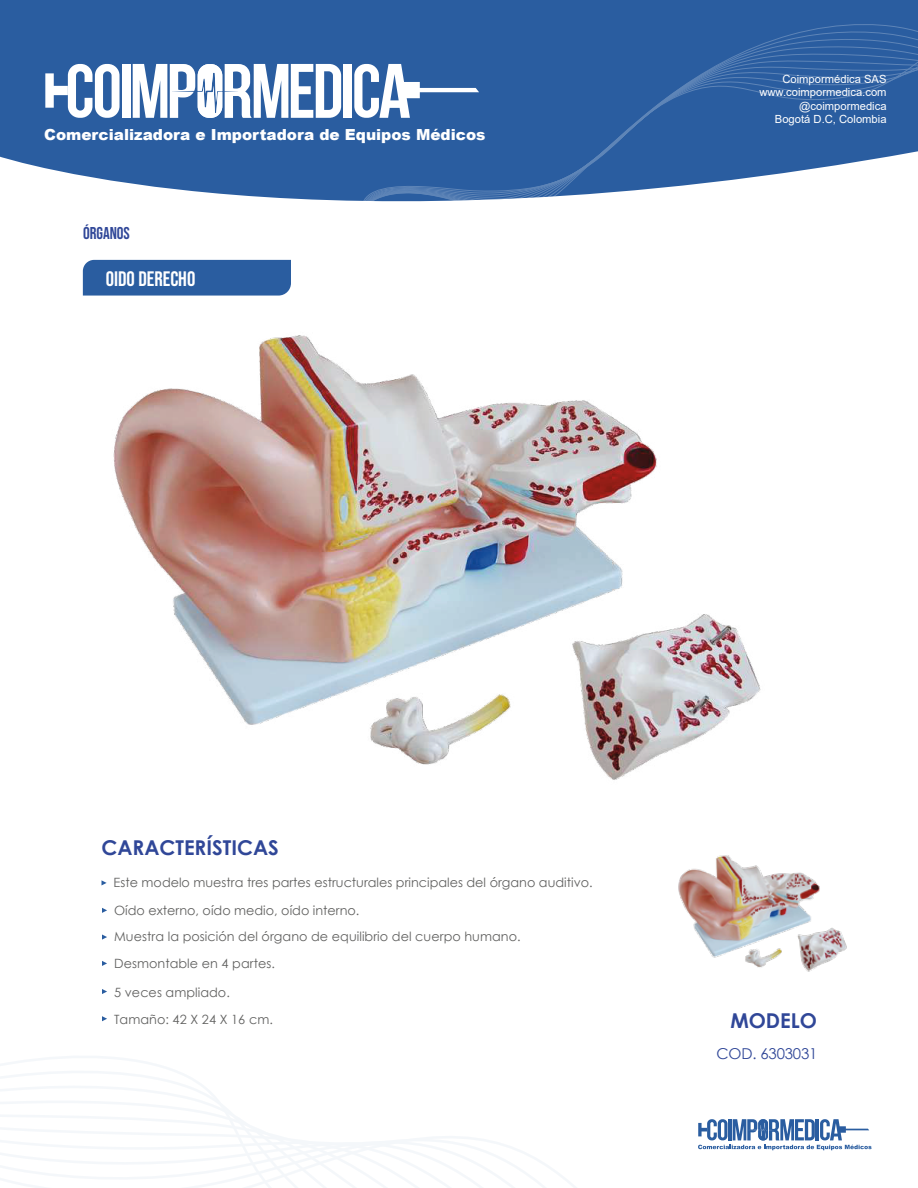
<style>
.page{position:relative;width:918px;height:1188px;background:#fff}
.page>*{position:absolute;margin:0;border:0;box-sizing:border-box;transform-origin:0 0}
.t1{font:20.85px "Bebas Neue";color:#fff}
.t2{font:700 20.4px "Century Gothic";color:#304798}
.t3{font:17.1px "Bebas Neue";letter-spacing:-.005em;color:#304798}
.t4{font:900 15.3px "Arial";color:#fff}
.t5{font:15px "Century Gothic";letter-spacing:-.01em;color:#304798}
.t6{font:12.75px/27px "Century Gothic";color:#616160}
.t7{font:11.25px/13.5px "Arial";color:#fff;text-align:right}
</style>
<div class="page">
<svg style="left:0;top:0;width:362px;height:260px;fill:#2a5da0"></svg>
<svg style="left:372px;top:16px;width:546px;height:186px;background:#416eaa"></svg>
<svg style="left:0;top:880px;width:833px;height:308px"></svg>
<svg style="left:45px;top:64px;width:75px;height:54px"></svg>
<div style="left:122px;top:64px;width:8px;height:54px;background:#fff"></div>
<div style="left:344px;top:64px;width:8px;height:54px;background:#fff"></div>
<svg style="left:354px;top:64px;width:125px;height:54px"></svg>
<svg style="left:133px;top:64px;width:208px;height:54px"></svg>
<svg style="left:698px;top:1119px;width:174px;height:31px"></svg>
<img style="left:113px;top:335px;width:648px;height:445px">
<img style="left:662px;top:855px;width:185px;height:124px">
<svg style="left:102px;top:880px;width:5px;height:5px"></svg>
<div style="left:83px;top:260px;width:208px;height:36px;background:#2a5da0"></div>
<svg style="left:102px;top:934px;width:5px;height:6px"></svg>
<svg style="left:102px;top:961px;width:5px;height:5px"></svg>
<svg style="left:102px;top:989px;width:5px;height:5px"></svg>
<svg style="left:102px;top:908px;width:5px;height:5px"></svg>
<svg style="left:102px;top:1016px;width:5px;height:5px"></svg>
<p class="t4" style="left:44px;top:123px;width:443px">Comercializadora e Importadora de Equipos Médicos</p>
<h3 class="t3" style="left:83px;top:223px;width:48px">ÓRGANOS</h3>
<h1 class="t1" style="left:106px;top:267px;width:91px">OIDO DERECHO</h1>
<p class="t7" style="left:759px;top:72px;width:129px">Coimpormédica SAS www.coimpormedica.com @coimpormedica<br>Bogotá D.C, Colombia</p>
<h2 class="t2" style="left:101px;top:832px;width:179px">CARACTERÍSTICAS</h2>
<p class="t6" style="left:114px;top:869px;width:481px">Este modelo muestra tres partes estructurales principales del órgano auditivo.</p>
<p class="t6" style="left:114px;top:896px;width:247px">Oído externo, oído medio, oído interno.</p>
<p class="t6" style="left:114px;top:923px;width:408px">Muestra la posición del órgano de equilibrio del cuerpo humano.<br>Desmontable en 4 partes.</p>
<p class="t6" style="left:114px;top:978px;width:117px">5 veces ampliado.</p>
<p class="t6" style="left:114px;top:1005px;width:160px">Tamaño: 42 X 24 X 16 cm.</p>
<h2 class="t2" style="left:730px;top:1005px;width:88px">MODELO</h2>
<p class="t5" style="left:717px;top:1043px;width:102px">COD. 6303031</p>
</div>
